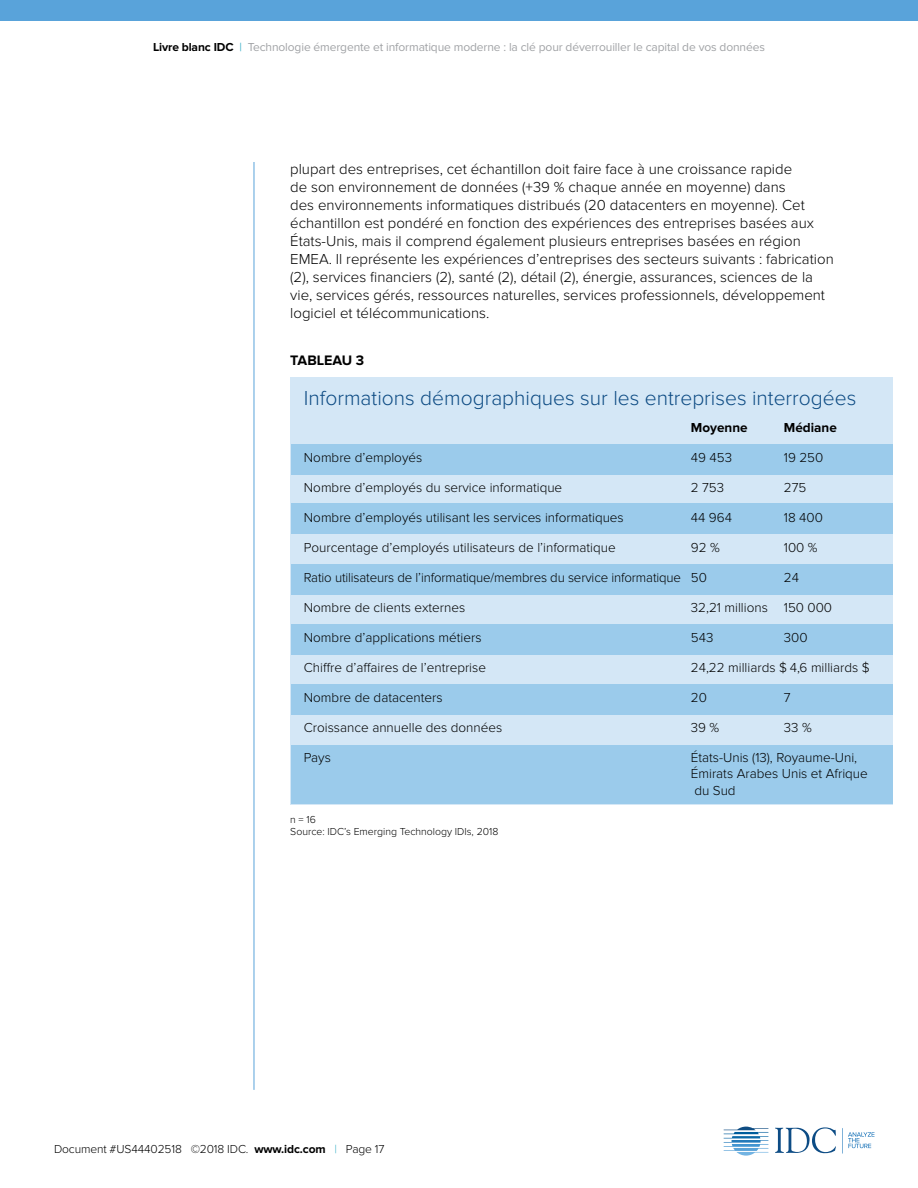
<style>
.page{position:relative;width:918px;height:1188px;background:#fff}
.page>*{position:absolute;margin:0;border:0;box-sizing:border-box;transform-origin:0 0}
.t1{font:300 21px "Proxima Nova";color:#0e4c84}
.t2{font:300 15px/18px "Proxima Nova";color:#000}
.t3{font:700 14.25px "Proxima Nova";color:#000}
.t4{font:300 13.5px/16.5px "Proxima Nova";color:#000}
.t5{font:700 13.5px "Proxima Nova";color:#000}
.t6{font:12px "Proxima Nova";letter-spacing:-.01em;color:#a1a3a6}
.t7{font:300 12px "Proxima Nova";letter-spacing:-.01em;color:#000}
.t8{font:300 10.5px/12px "Proxima Nova";color:#000}
.s1{font-weight:700;color:#000}
.s2{color:#36aec7}
.s3{font-weight:700}
</style>
<div class="page">
<div style="left:0;top:0;width:918px;height:21px;background:#59a3da"></div>
<svg style="left:775px;top:1127px;width:61px;height:26px"></svg>
<svg style="left:724px;top:1127px;width:44px;height:29px"></svg>
<svg style="left:842px;top:1128px;width:33px;height:26px"></svg>
<hr style="left:254px;top:162px;width:1px;height:928px;background:#59a3da">
<div style="left:290px;top:377px;width:602px;height:427px;background:#d4e7f6"></div>
<div style="left:291px;top:444px;width:601px;height:30px;background:#9bcbeb"></div>
<div style="left:291px;top:504px;width:601px;height:30px;background:#9bcbeb"></div>
<div style="left:291px;top:564px;width:601px;height:30px;background:#9bcbeb"></div>
<div style="left:291px;top:625px;width:601px;height:30px;background:#9bcbeb"></div>
<div style="left:291px;top:684px;width:601px;height:30px;background:#9bcbeb"></div>
<div style="left:291px;top:745px;width:601px;height:59px;background:#9bcbeb"></div>
<p class="t6" style="left:153px;top:40px;width:613px"><span class="s1">Livre blanc IDC</span> <span class="s2">|</span> Technologie émergente et informatique moderne : la clé pour déverrouiller le capital de vos données</p>
<p class="t2" style="left:290px;top:160px;width:545px">plupart des entreprises, cet échantillon doit faire face à une croissance rapide<br>de son environnement de données (+39 % chaque année en moyenne) dans<br>des environnements informatiques distribués (20 datacenters en moyenne). Cet échantillon est pondéré en fonction des expériences des entreprises basées aux États-Unis, mais il comprend également plusieurs entreprises basées en région EMEA. Il représente les expériences d’entreprises des secteurs suivants : fabrication (2), services financiers (2), santé (2), détail (2), énergie, assurances, sciences de la vie, services gérés, ressources naturelles, services professionnels, développement logiciel et télécommunications.</p>
<p class="t3" style="left:290px;top:352px;width:76px">TABLEAU 3</p>
<h1 class="t1" style="left:304px;top:386px;width:554px">Informations démographiques sur les entreprises interrogées</h1>
<p class="t5" style="left:691px;top:419px;width:58px">Moyenne</p>
<p class="t5" style="left:784px;top:419px;width:54px">Médiane</p>
<p class="t4" style="left:304px;top:449px;width:120px">Nombre d’employés</p>
<p class="t4" style="left:691px;top:449px;width:43px">49 453</p>
<p class="t4" style="left:784px;top:449px;width:41px">19 250</p>
<p class="t4" style="left:304px;top:479px;width:260px">Nombre d’employés du service informatique</p>
<p class="t4" style="left:691px;top:479px;width:35px">2 753</p>
<p class="t4" style="left:784px;top:479px;width:24px">275</p>
<p class="t4" style="left:304px;top:509px;width:321px">Nombre d’employés utilisant les services informatiques</p>
<p class="t4" style="left:691px;top:509px;width:43px">44 964</p>
<p class="t4" style="left:784px;top:509px;width:41px">18 400</p>
<p class="t4" style="left:304px;top:539px;width:313px">Pourcentage d’employés utilisateurs de l’informatique</p>
<p class="t4" style="left:691px;top:539px;width:30px">92 %</p>
<p class="t4" style="left:784px;top:539px;width:35px">100 %</p>
<p class="t4" style="left:304px;top:569px;width:405px">Ratio utilisateurs de l’informatique/membres du service informatique 50</p>
<p class="t4" style="left:784px;top:569px;width:17px">24</p>
<p class="t4" style="left:304px;top:599px;width:163px">Nombre de clients externes</p>
<p class="t4" style="left:691px;top:599px;width:143px">32,21 millions 150 000</p>
<p class="t4" style="left:304px;top:629px;width:179px">Nombre d’applications métiers</p>
<p class="t4" style="left:691px;top:629px;width:24px">543</p>
<p class="t4" style="left:784px;top:629px;width:25px">300</p>
<p class="t4" style="left:304px;top:659px;width:184px">Chiffre d’affaires de l’entreprise</p>
<p class="t4" style="left:691px;top:659px;width:180px">24,22 milliards $ 4,6 milliards $</p>
<p class="t4" style="left:304px;top:689px;width:140px">Nombre de datacenters</p>
<p class="t4" style="left:691px;top:689px;width:18px">20</p>
<p class="t4" style="left:784px;top:689px;width:8px">7</p>
<p class="t4" style="left:304px;top:719px;width:200px">Croissance annuelle des données</p>
<p class="t4" style="left:691px;top:719px;width:30px">39 %</p>
<p class="t4" style="left:784px;top:719px;width:29px">33 %</p>
<p class="t4" style="left:304px;top:749px;width:29px">Pays</p>
<p class="t4" style="left:691px;top:749px;width:178px">États-Unis (13), Royaume-Uni,<br>Émirats Arabes Unis et Afrique du Sud</p>
<p class="t8" style="left:290px;top:814px;width:210px">n = 16<br>Source: IDC’s Emerging Technology IDIs, 2018</p>
<p class="t7" style="left:54px;top:1142px;width:332px">Document #US44402518 ©2018 IDC. <span class="s3">www.idc.com</span> <span class="s2">|</span> Page 17</p>
</div>
